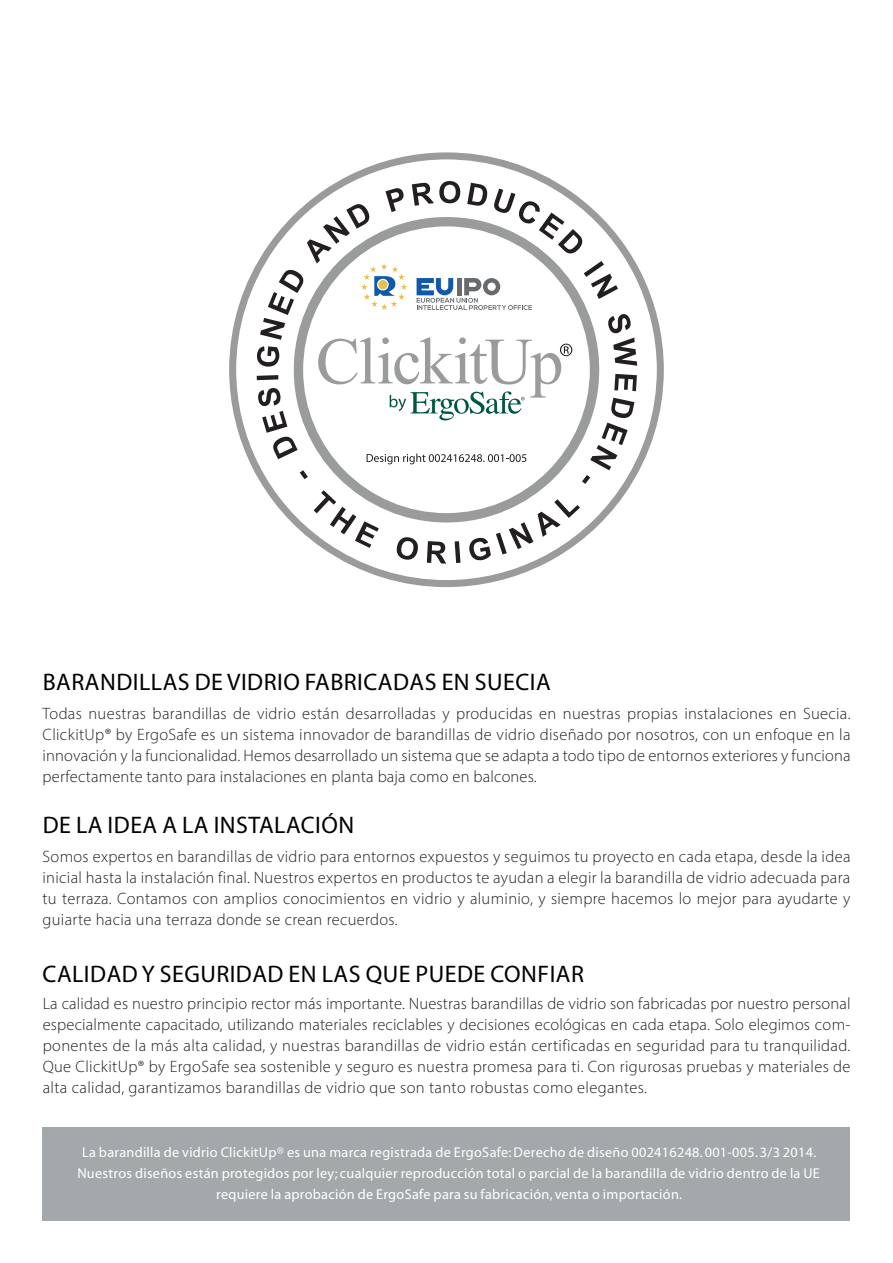
<style>
.page{position:relative;width:893px;height:1263px;background:#fff}
.page>*{position:absolute;margin:0;border:0;box-sizing:border-box;transform-origin:0 0}
.t1{font:24px "Myriad";letter-spacing:.02em;color:#000001}
.t2{font:300 16.5px/21px "Myriad Pro";letter-spacing:.02em;color:#231f20;text-align:justify}
.t3{font:14.25px/21px "Myriad";letter-spacing:.02em;color:#fff;text-align:center}
</style>
<div class="page">
<div style="left:43px;top:1127px;width:807px;height:93px;background:#a3a9ab"></div>
<svg style="left:229px;top:152px;width:435px;height:435px"></svg>
<svg style="left:314px;top:490px;width:65px;height:58px"></svg>
<svg style="left:396px;top:537px;width:22px;height:23px"></svg>
<svg style="left:427px;top:541px;width:19px;height:23px"></svg>
<svg style="left:455px;top:541px;width:5px;height:22px"></svg>
<svg style="left:469px;top:499px;width:111px;height:61px"></svg>
<svg style="left:257px;top:181px;width:380px;height:303px"></svg>
<h1 class="t1" style="left:43px;top:670px;width:509px">BARANDILLAS DE VIDRIO FABRICADAS EN SUECIA</h1>
<p class="t2" style="left:43px;top:703px;width:809px">Todas nuestras barandillas de vidrio están desarrolladas y producidas en nuestras propias instalaciones en Suecia.<br>ClickitUp® by ErgoSafe es un sistema innovador de barandillas de vidrio diseñado por nosotros, con un enfoque en la innovación y la funcionalidad. Hemos desarrollado un sistema que se adapta a todo tipo de entornos exteriores y funciona perfectamente tanto para instalaciones en planta baja como en balcones.</p>
<h1 class="t1" style="left:43px;top:813px;width:313px">DE LA IDEA A LA INSTALACIÓN</h1>
<p class="t2" style="left:43px;top:846px;width:809px">Somos expertos en barandillas de vidrio para entornos expuestos y seguimos tu proyecto en cada etapa, desde la idea inicial hasta la instalación final. Nuestros expertos en productos te ayudan a elegir la barandilla de vidrio adecuada para tu terraza. Contamos con amplios conocimientos en vidrio y aluminio, y siempre hacemos lo mejor para ayudarte y guiarte hacia una terraza donde se crean recuerdos.</p>
<h1 class="t1" style="left:43px;top:962px;width:543px">CALIDAD Y SEGURIDAD EN LAS QUE PUEDE CONFIAR</h1>
<p class="t2" style="left:43px;top:993px;width:809px">La calidad es nuestro principio rector más importante. Nuestras barandillas de vidrio son fabricadas por nuestro personal especialmente capacitado, utilizando materiales reciclables y decisiones ecológicas en cada etapa. Solo elegimos com&shy;ponentes de la más alta calidad, y nuestras barandillas de vidrio están certificadas en seguridad para tu tranquilidad.<br>Que ClickitUp® by ErgoSafe sea sostenible y seguro es nuestra promesa para ti. Con rigurosas pruebas y materiales de alta calidad, garantizamos barandillas de vidrio que son tanto robustas como elegantes.</p>
<p class="t3" style="left:77px;top:1142px;width:744px">La barandilla de vidrio ClickitUp® es una marca registrada de ErgoSafe: Derecho de diseño 002416248. 001-005. 3/3 2014.<br>Nuestros diseños están protegidos por ley; cualquier reproducción total o parcial de la barandilla de vidrio dentro de la UE requiere la aprobación de ErgoSafe para su fabricación, venta o importación.</p>
</div>
